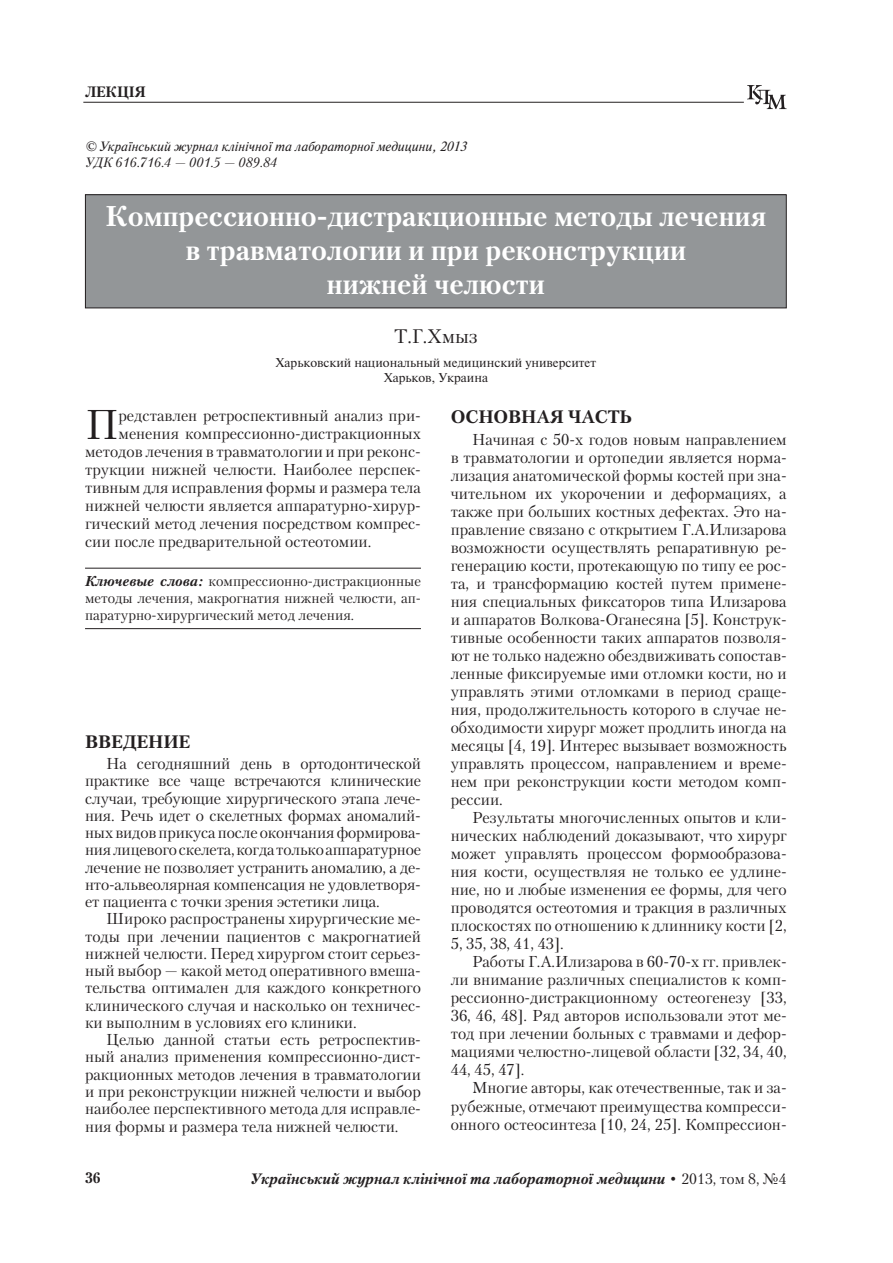
<style>
.page{position:relative;width:893px;height:1263px;background:#fff}
.page>*{position:absolute;margin:0;border:0;box-sizing:border-box;transform-origin:0 0}
.BUKVITSA{font:41.4px "Petersburg C";color:#231f20}
.ZAGOLOVOK{font:700 28.5px/33.8px "Petersburg C";color:#fff;text-align:center}
.AVTORI{font:19.5px "Petersburg C";color:#231f20}
.PODZAGOLOV{font:700 18px "Petersburg C";color:#231f20}
.TXT{font:15.75px/18px "Petersburg C";color:#231f20;text-align:justify}
.BUKVITSA-2{font:15.75px "Petersburg C";color:#231f20}
.t1{font:italic 700 15px "Petersburg C";color:#231f20}
.t2{font:700 15px "Petersburg C";color:#231f20}
._02_KLUCH{font:14.25px/17.1px "Petersburg C";color:#231f20;text-align:justify}
.UDK_1{font:italic 13.5px "Newton C";color:#231f20}
.UDK_2{font:italic 13.5px "Petersburg C";color:#231f20}
.GOROD{font:12.75px/15.3px "Newton C";color:#231f20;text-align:center}
.s1{font-weight:700;font-style:italic}
.s2{font-weight:400;font-style:normal}
</style>
<div class="page">
<svg style="left:747px;top:85px;width:40px;height:24px"></svg>
<hr style="left:83px;top:102px;width:661px;height:1px;background:#231f20">
<div style="left:85px;top:195px;width:701px;height:113px;background:#939698"></div>
<div style="left:85px;top:194px;width:702px;height:114px;border:1px solid #231f20"></div>
<hr style="left:85px;top:568px;width:336px;height:1px;background:#231f20">
<hr style="left:85px;top:628px;width:336px;height:1px;background:#231f20">
<p class="t2" style="left:85px;top:83px;width:62px">ЛЕКЦIЯ</p>
<p class="UDK_1" style="left:85px;top:139px;width:383px">© Український журнал клiнiчної та лабораторної медицини, 2013</p>
<p class="UDK_2" style="left:85px;top:155px;width:194px">УДК 616.716.4 — 001.5 — 089.84</p>
<p class="ZAGOLOVOK" style="left:105px;top:200px;width:662px">Компрессионно-дистракционные методы лечения в травматологии и при реконструкции<br>нижней челюсти</p>
<p class="AVTORI" style="left:394px;top:324px;width:85px">Т.Г.Хмыз</p>
<p class="GOROD" style="left:276px;top:355px;width:322px">Харьковский национальный медицинский университет<br>Харьков, Украина</p>
<p class="BUKVITSA" style="left:85px;top:400px;width:35px">П</p>
<p class="BUKVITSA-2" style="left:119px;top:406px;width:304px">редставлен ретроспективный анализ при-</p>
<p class="PODZAGOLOV" style="left:451px;top:406px;width:30px">Основная</p>
<p class="PODZAGOLOV" style="left:568px;top:406px;width:14px">часть</p>
<p class="TXT" style="left:451px;top:430px;width:337px;text-indent:21px">Начиная с 50-х годов новым направлением в травматологии и ортопедии является норма&shy;лизация анатомической формы костей при зна&shy;чительном их укорочении и деформациях, а также при больших костных дефектах. Это на&shy;правление связано с открытием Г.А.Илизарова возможности осуществлять репаративную ре&shy;генерацию кости, протекающую по типу ее рос&shy;та, и трансформацию костей путем примене&shy;ния специальных фиксаторов типа Илизарова и аппаратов Волкова-Оганесяна [5]. Конструк&shy;тивные особенности таких аппаратов позволя&shy;ют не только надежно обездвиживать сопостав&shy;ленные фиксируемые ими отломки кости, но и управлять этими отломками в период сраще&shy;ния, продолжительность которого в случае не&shy;обходимости хирург может продлить иногда на месяцы [4, 19]. Интерес вызывает возможность управлять процессом, направлением и време&shy;нем при реконструкции кости методом комп&shy;рессии.</p>
<p class="TXT" style="left:451px;top:808px;width:337px;text-indent:21px">Результаты многочисленных опытов и кли&shy;нических наблюдений доказывают, что хирург может управлять процессом формообразова&shy;ния кости, осуществляя не только ее удлине&shy;ние, но и любые изменения ее формы, для чего проводятся остеотомия и тракция в различных плоскостях по отношению к длиннику кости [2, 5, 35, 38, 41, 43].</p>
<p class="TXT" style="left:451px;top:952px;width:337px;text-indent:21px">Работы Г.А.Илизарова в 60-70-х гг. привлек&shy;ли внимание различных специалистов к комп&shy;рессионно-дистракционному остеогенезу [33, 36, 46, 48]. Ряд авторов использовали этот ме&shy;тод при лечении больных с травмами и дефор&shy;мациями челюстно-лицевой области [32, 34, 40, 44, 45, 47].</p>
<p class="TXT" style="left:451px;top:1078px;width:337px;text-indent:21px">Многие авторы, как отечественные, так и за&shy;рубежные, отмечают преимущества компресси&shy;онного остеосинтеза [10, 24, 25]. Компрессион-</p>
<p class="BUKVITSA-2" style="left:119px;top:424px;width:304px">менения компрессионно-дистракционных</p>
<p class="BUKVITSA-2" style="left:85px;top:442px;width:337px">методов лечения в травматологии и при реконс-</p>
<p class="BUKVITSA-2" style="left:85px;top:460px;width:337px">трукции нижней челюсти. Наиболее перспек-</p>
<p class="BUKVITSA-2" style="left:85px;top:478px;width:337px">тивным для исправления формы и размера тела</p>
<p class="BUKVITSA-2" style="left:85px;top:496px;width:337px">нижней челюсти является аппаратурно-хирур-</p>
<p class="BUKVITSA-2" style="left:85px;top:514px;width:337px">гический метод лечения посредством компрес-</p>
<p class="BUKVITSA-2" style="left:85px;top:532px;width:288px">сии после предварительной остеотомии.</p>
<p class="_02_KLUCH" style="left:85px;top:572px;width:337px"><span class="s1">Ключевые слова:</span> компрессионно-дистракционные методы лечения, макрогнатия нижней челюсти, ап&shy;паратурно-хирургический метод лечения.</p>
<p class="PODZAGOLOV" style="left:85px;top:731px;width:28px">Введение</p>
<p class="TXT" style="left:85px;top:755px;width:337px;line-height:17.2px;text-indent:21px">На сегодняшний день в ортодонтической практике все чаще встречаются клинические случаи, требующие хирургического этапа лече&shy;ния. Речь идет о скелетных формах аномалий&shy;ных видов прикуса после окончания формирова&shy;ния лицевого скелета, когда только аппаратурное лечение не позволяет устранить аномалию, а де&shy;нто-альвеолярная компенсация не удовлетворя&shy;ет пациента с точки зрения эстетики лица.</p>
<p class="TXT" style="left:85px;top:910px;width:337px;line-height:17.2px;text-indent:21px">Широко распространены хирургические ме&shy;тоды при лечении пациентов с макрогнатией нижней челюсти. Перед хирургом стоит серьез&shy;ный выбор — какой метод оперативного вмеша&shy;тельства оптимален для каждого конкретного клинического случая и насколько он техничес&shy;ки выполним в условиях его клиники.</p>
<p class="TXT" style="left:85px;top:1031px;width:337px;line-height:17.4px;text-indent:21px">Целью данной статьи есть ретроспектив&shy;ный анализ применения компрессионно-дист&shy;ракционных методов лечения в травматологии и при реконструкции нижней челюсти и выбор наиболее перспективного метода для исправле&shy;ния формы и размера тела нижней челюсти.</p>
<p class="t2" style="left:85px;top:1169px;width:16px">36</p>
<p class="t1" style="left:250px;top:1170px;width:538px">Український журнал клiнiчної та лабораторної медицини <span class="s2">• 2013, том 8, №4</span></p>
</div>
